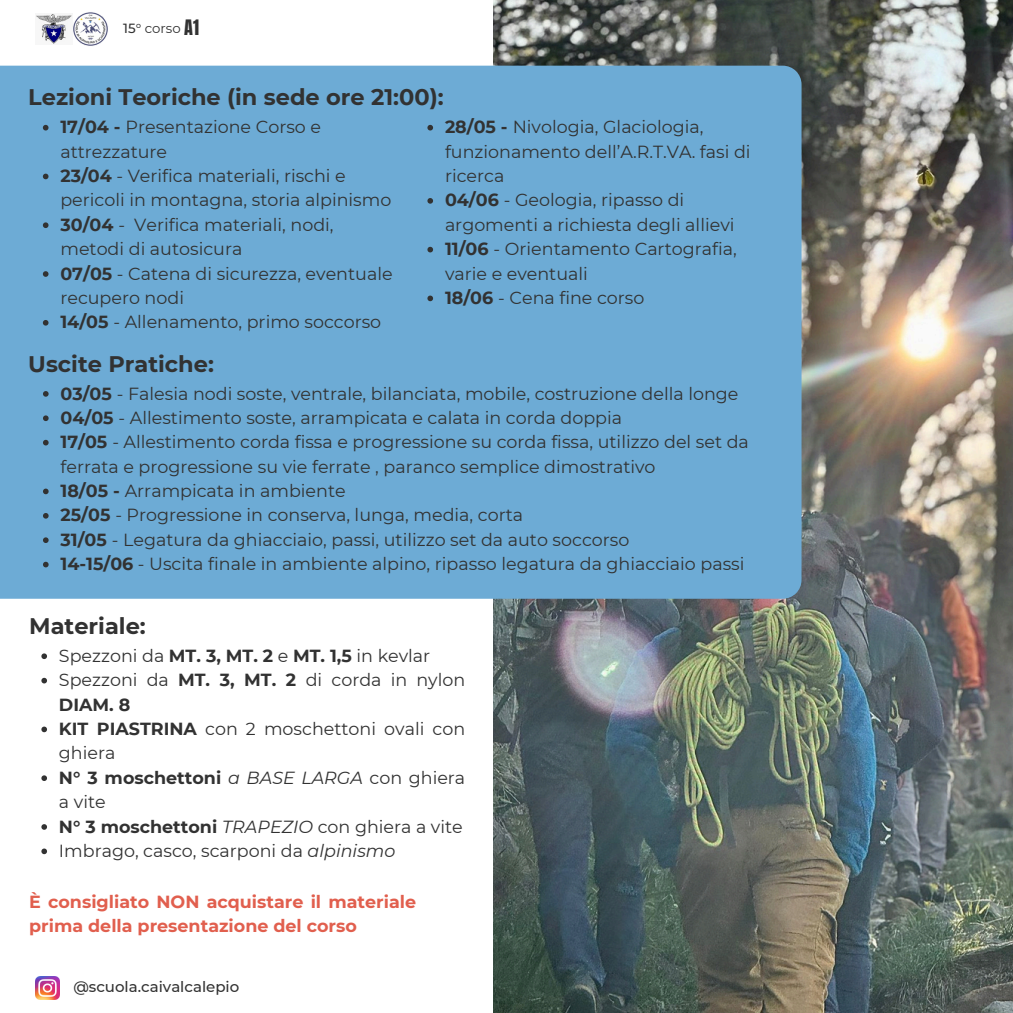
<style>
.page{position:relative;width:1013px;height:1013px;background:#fff}
.page>*{position:absolute;margin:0;border:0;box-sizing:border-box;transform-origin:0 0}
.t1{font:700 22.5px "Montserrat";color:#323232}
.t2{font:18.12px "Anton";color:#323232}
.t3{font:17.5px/24.4px "Montserrat";color:#323232}
.t4{font:700 17.5px/24.4px "Montserrat";color:#323232}
.t5{font:700 17.5px/24.4px "Montserrat";color:#e15f4e}
.t6{font:500 15px "Montserrat";color:#323232}
.t7{font:13.25px "Montserrat";color:#323232}
.s1{font-weight:500}
.s2{font-weight:700}
.s3{font-weight:400;font-style:italic}
.s4{font-weight:400}
.s5{font-style:italic}
</style>
<div class="page">
<img style="left:493px;top:0;width:519px;height:1012px">
<div style="left:0;top:66px;width:801px;height:532px;background:#6dabd5"></div>
<img style="left:36px;top:976px;width:23px;height:23px">
<img style="left:36px;top:14px;width:36px;height:30px">
<svg style="left:43px;top:391px;width:6px;height:5px"></svg>
<svg style="left:43px;top:415px;width:6px;height:6px"></svg>
<svg style="left:43px;top:440px;width:6px;height:5px"></svg>
<svg style="left:43px;top:488px;width:6px;height:6px"></svg>
<svg style="left:43px;top:513px;width:6px;height:5px"></svg>
<svg style="left:43px;top:537px;width:6px;height:6px"></svg>
<svg style="left:43px;top:561px;width:6px;height:6px"></svg>
<svg style="left:43px;top:125px;width:5px;height:5px"></svg>
<svg style="left:43px;top:174px;width:5px;height:5px"></svg>
<svg style="left:43px;top:222px;width:5px;height:6px"></svg>
<svg style="left:43px;top:271px;width:5px;height:6px"></svg>
<svg style="left:43px;top:320px;width:5px;height:5px"></svg>
<svg style="left:427px;top:125px;width:6px;height:5px"></svg>
<svg style="left:427px;top:198px;width:6px;height:6px"></svg>
<svg style="left:427px;top:247px;width:6px;height:5px"></svg>
<svg style="left:427px;top:295px;width:6px;height:6px"></svg>
<svg style="left:41px;top:653px;width:6px;height:6px"></svg>
<svg style="left:41px;top:677px;width:6px;height:6px"></svg>
<svg style="left:41px;top:726px;width:6px;height:6px"></svg>
<svg style="left:41px;top:775px;width:6px;height:6px"></svg>
<svg style="left:41px;top:824px;width:6px;height:5px"></svg>
<svg style="left:41px;top:848px;width:6px;height:6px"></svg>
<img style="left:73px;top:12px;width:35px;height:34px">
<p class="t7" style="left:123px;top:20px;width:59px"><span class="s1">15°</span> corso</p>
<p class="t2" style="left:184px;top:14px;width:17px">A1</p>
<p class="t1" style="left:28px;top:83px;width:417px">Lezioni Teoriche (in sede ore 21:00):</p>
<p class="t3" style="left:60px;top:115px;width:262px"><span class="s2">17/04 -</span> Presentazione Corso e attrezzature</p>
<p class="t3" style="left:60px;top:164px;width:332px"><span class="s2">23/04</span> - Verifica materiali, rischi e pericoli in montagna, storia alpinismo</p>
<p class="t3" style="left:60px;top:212px;width:275px"><span class="s2">30/04</span> - Verifica materiali, nodi, metodi di autosicura</p>
<p class="t3" style="left:60px;top:261px;width:334px"><span class="s2">07/05</span> - Catena di sicurezza, eventuale recupero nodi</p>
<p class="t3" style="left:60px;top:310px;width:322px"><span class="s2">14/05</span> - Allenamento, primo soccorso</p>
<p class="t1" style="left:28px;top:350px;width:187px">Uscite Pratiche:</p>
<h1 class="t3" style="left:445px;top:115px;width:307px"><span class="s2">28/05 -</span> Nivologia, Glaciologia, funzionamento dell’A.R.T.VA. fasi di ricerca</h1>
<p class="t3" style="left:445px;top:188px;width:291px"><span class="s2">04/06</span> - Geologia, ripasso di argomenti a richiesta degli allievi</p>
<p class="t3" style="left:445px;top:237px;width:293px"><span class="s2">11/06</span> - Orientamento Cartografia, varie e eventuali</p>
<p class="t3" style="left:445px;top:285px;width:201px"><span class="s2">18/06</span> - Cena fine corso</p>
<p class="t3" style="left:61px;top:381px;width:679px"><span class="s2">03/05</span> - Falesia nodi soste, ventrale, bilanciata, mobile, costruzione della longe</p>
<p class="t3" style="left:61px;top:405px;width:563px"><span class="s2">04/05</span> - Allestimento soste, arrampicata e calata in corda doppia</p>
<h2 class="t3" style="left:61px;top:430px;width:690px"><span class="s2">17/05</span> - Allestimento corda fissa e progressione su corda fissa, utilizzo del set da ferrata e progressione su vie ferrate , paranco semplice dimostrativo</h2>
<p class="t3" style="left:61px;top:478px;width:287px"><span class="s2">18/05 -</span> Arrampicata in ambiente</p>
<h1 class="t3" style="left:61px;top:503px;width:464px"><span class="s2">25/05</span> - Progressione in conserva, lunga, media, corta</h1>
<p class="t3" style="left:61px;top:527px;width:570px"><span class="s2">31/05</span> - Legatura da ghiacciaio, passi, utilizzo set da auto soccorso</p>
<p class="t3" style="left:61px;top:551px;width:685px"><span class="s2">14-15/06</span> - Uscita finale in ambiente alpino, ripasso legatura da ghiacciaio passi</p>
<p class="t1" style="left:29px;top:612px;width:118px">Materiale:</p>
<p class="t3" style="left:59px;top:643px;width:373px">Spezzoni da <span class="s2">MT. 3, MT. 2</span> e <span class="s2">MT. 1,5</span> in kevlar</p>
<p class="t3" style="left:59px;top:667px;width:408px">Spezzoni da <span class="s2">MT. 3, MT. 2</span> di corda in nylon<br><span class="s2">DIAM. 8</span></p>
<p class="t3" style="left:59px;top:716px;width:408px"><span class="s2">KIT PIASTRINA</span> con 2 moschettoni ovali con ghiera</p>
<p class="t4" style="left:59px;top:765px;width:408px">N° 3 moschettoni <span class="s3">a BASE LARGA</span> <span class="s4">con ghiera a vite</span></p>
<h1 class="t4" style="left:59px;top:814px;width:405px">N° 3 moschettoni <span class="s3">TRAPEZIO</span> <span class="s4">con ghiera a vite</span></h1>
<p class="t3" style="left:59px;top:838px;width:338px">Imbrago, casco, scarponi da <span class="s5">alpinismo</span></p>
<p class="t5" style="left:29px;top:889px;width:388px">È consigliato NON acquistare il materiale prima della presentazione del corso</p>
<p class="t6" style="left:73px;top:977px;width:167px">@scuola.caivalcalepio</p>
</div>
